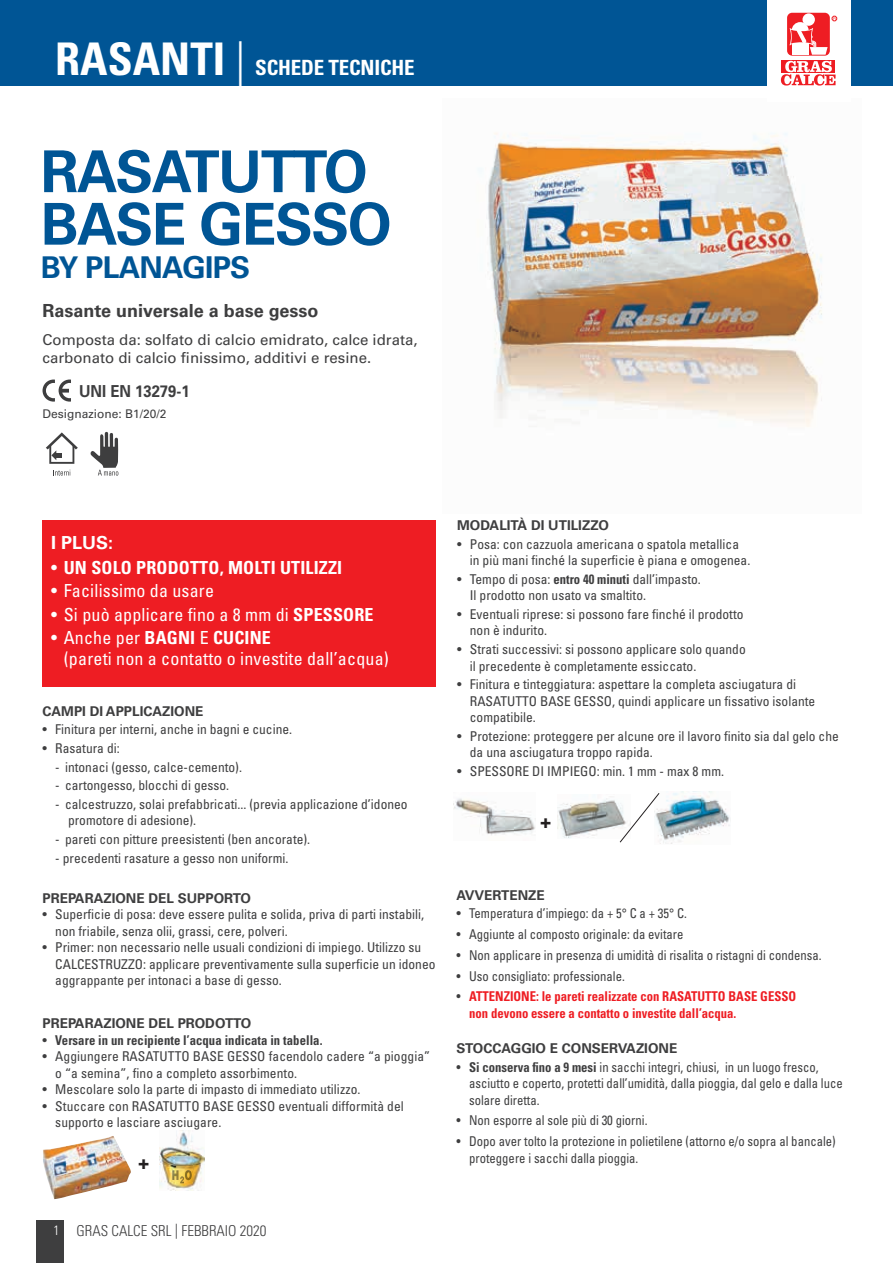
<style>
.page{position:relative;width:893px;height:1263px;background:#fff}
.page>*{position:absolute;margin:0;border:0;box-sizing:border-box;transform-origin:0 0}
.t1{font:700 57.75px/52.5px "Univers";letter-spacing:-.025em;color:#005595}
.t2{font:700 30px "Univers";letter-spacing:-.025em;color:#005595}
.t3{font:700 condensed 21px "Univers LT Std";letter-spacing:-.01em;color:#fff}
.t4{font:condensed 18px/21px "Univers LT Std";letter-spacing:.01em;color:#fff}
.t5{font:700 condensed 18px "Univers LT Std";letter-spacing:.01em;color:#fff}
.t6{font:700 18px "Univers";color:#3e3e3f}
.t7{font:700 18px "Univers LT Std";color:#fff}
.t8{font:900 18px "Univers";color:#231f20}
.t9{font:700 16.5px "Univers";color:#3e3e3f;scale:.9 1}
.t10{font:15px/18px "Univers";color:#3e3e3f}
.t11{font:300 condensed 15px "Univers LT Std";color:#3e3e3f}
.t12{font:condensed 13.5px/16.5px "Univers LT Std";color:#3e3e3f}
.t13{font:condensed 13.5px/16.5px "Univers LT Std";color:#3e3e3f;scale:.94 1}
.t14{font:700 13.5px "Univers LT Std";color:#3e3e3f}
.t15{font:700 condensed 13.5px/16.5px "Univers LT Std";color:#ee1d23;scale:.94 1}
.t16{font:700 condensed 13.5px "Univers LT Std";letter-spacing:.005em;color:#3e3e3f;scale:.94 1}
.t17{font:12px "Univers";color:#3e3e3f}
.s1{font-size:45px}
.s2{font-weight:300;font-size:45px}
.s3{font-weight:400}
.s4{font-weight:700}
.s5{font-weight:400;color:#3e3e3f}
.s6{font-size:13.5px;color:#fff}
</style>
<div class="page">
<div style="left:0;top:0;width:893px;height:85px;background:#005595"></div>
<img style="left:487px;top:133px;width:335px;height:294px">
<div style="left:43px;top:520px;width:393px;height:167px;background:#ee1d23"></div>
<svg style="left:46px;top:432px;width:32px;height:32px"></svg>
<svg style="left:53px;top:470px;width:18px;height:6px"></svg>
<svg style="left:90px;top:432px;width:28px;height:44px"></svg>
<svg style="left:43px;top:379px;width:28px;height:23px"></svg>
<img style="left:159px;top:1130px;width:46px;height:60px">
<img style="left:172px;top:1170px;width:20px;height:13px">
<img style="left:43px;top:1136px;width:88px;height:63px">
<img style="left:660px;top:792px;width:70px;height:52px">
<img style="left:454px;top:798px;width:81px;height:38px">
<img style="left:558px;top:796px;width:61px;height:42px">
<svg style="left:619px;top:793px;width:41px;height:50px"></svg>
<div style="left:36px;top:1220px;width:28px;height:43px;background:#3e3e3f"></div>
<div style="left:767px;top:0;width:84px;height:102px;background:#fff"></div>
<div style="left:787px;top:13px;width:43px;height:43px;background:#ee1d23;border-radius:5px"></div>
<div style="left:802px;top:13px;width:13px;height:13px;background:#fff;border-radius:50%"></div>
<div style="left:792px;top:22px;width:17px;height:17px;background:#fff;border-radius:50%"></div>
<svg style="left:832px;top:16px;width:5px;height:5px"></svg>
<svg style="left:789px;top:28px;width:39px;height:27px"></svg>
<div style="left:781px;top:60px;width:54px;height:13px;background:#ee1d23"></div>
<svg style="left:781px;top:61px;width:54px;height:25px"></svg>
<h3 class="t3" style="left:55px;top:55px;width:361px"><span class="s1">RASANTI</span> <span class="s2">|</span> SCHEDE TECNICHE</h3>
<h1 class="t1" style="left:41px;top:146px;width:352px">RASATUTTO<br>BASE GESSO</h1>
<h2 class="t2" style="left:41px;top:249px;width:211px">BY PLANAGIPS</h2>
<h3 class="t6" style="left:43px;top:300px;width:278px">Rasante universale a base gesso</h3>
<p class="t10" style="left:43px;top:331px;width:377px">Composta da: solfato di calcio emidrato, calce idrata, carbonato di calcio finissimo, additivi e resine.</p>
<p class="t9" style="left:79px;top:381px;width:124px">UNI EN 13279-1</p>
<p class="t17" style="left:43px;top:406px;width:126px">Designazione: B1/20/2</p>
<h3 class="t7" style="left:51px;top:532px;width:64px">I PLUS:</h3>
<h3 class="t5" style="left:51px;top:557px;width:293px"><span class="s3">•</span> UN SOLO PRODOTTO, MOLTI UTILIZZI</h3>
<h3 class="t4" style="left:51px;top:580px;width:165px">• Facilissimo da usare</h3>
<h3 class="t4" style="left:51px;top:603px;width:324px">• Si può applicare fino a 8 mm di <span class="s4">SPESSORE</span></h3>
<h3 class="t4" style="left:64px;top:627px;width:327px;text-indent:-13px">• Anche per <span class="s4">BAGNI</span> E <span class="s4">CUCINE<br></span>(pareti non a contatto o investite dall’acqua)</h3>
<p class="t14" style="left:43px;top:703px;width:162px">CAMPI DI APPLICAZIONE</p>
<p class="t12" style="left:43px;top:721px;width:251px">• Finitura per interni, anche in bagni e cucine.</p>
<p class="t12" style="left:43px;top:740px;width:79px">• Rasatura di:</p>
<p class="t12" style="left:55px;top:758px;width:188px">- intonaci (gesso, calce-cemento).</p>
<p class="t12" style="left:55px;top:777px;width:175px">- cartongesso, blocchi di gesso.</p>
<p class="t12" style="left:68px;top:796px;width:341px;text-indent:-13px">- calcestruzzo, solai prefabbricati... (previa applicazione d’idoneo promotore di adesione).</p>
<p class="t12" style="left:55px;top:831px;width:256px">- pareti con pitture preesistenti (ben ancorate).</p>
<p class="t12" style="left:55px;top:849px;width:235px">- precedenti rasature a gesso non uniformi.</p>
<p class="t14" style="left:43px;top:890px;width:210px">PREPARAZIONE DEL SUPPORTO</p>
<p class="t12" style="left:55px;top:906px;width:370px;text-indent:-13px">• Superficie di posa: deve essere pulita e solida, priva di parti instabili, non friabile, senza olii, grassi, cere, polveri.</p>
<p class="t12" style="left:55px;top:939px;width:382px;text-indent:-13px">• Primer: non necessario nelle usuali condizioni di impiego. Utilizzo su<br>CALCESTRUZZO: applicare preventivamente sulla superficie un idoneo aggrappante per intonaci a base di gesso.</p>
<p class="t14" style="left:43px;top:1015px;width:210px">PREPARAZIONE DEL PRODOTTO</p>
<p class="t16" style="left:43px;top:1032px;width:299px"><span class="s3">•</span> Versare in un recipiente l’acqua indicata in tabella.</p>
<p class="t12" style="left:55px;top:1048px;width:376px;text-indent:-13px">• Aggiungere RASATUTTO BASE GESSO facendolo cadere “a pioggia” o “a semina”, fino a completo assorbimento.</p>
<p class="t12" style="left:43px;top:1081px;width:319px">• Mescolare solo la parte di impasto di immediato utilizzo.</p>
<p class="t12" style="left:55px;top:1097px;width:350px;text-indent:-13px">• Stuccare con RASATUTTO BASE GESSO eventuali difformità del supporto e lasciare asciugare.</p>
<h3 class="t8" style="left:138px;top:1151px;width:13px">+</h3>
<p class="t14" style="left:457px;top:517px;width:153px">MODALITÀ DI UTILIZZO</p>
<p class="t12" style="left:470px;top:535px;width:282px;text-indent:-13px">• Posa: con cazzuola americana o spatola metallica in più mani finché la superficie è piana e omogenea.</p>
<p class="t12" style="left:470px;top:570px;width:232px;text-indent:-13px">• Tempo di posa: <span class="s4">entro 40 minuti</span> dall’impasto.<br>Il prodotto non usato va smaltito.</p>
<p class="t12" style="left:470px;top:606px;width:275px;text-indent:-13px">• Eventuali riprese: si possono fare finché il prodotto non è indurito.</p>
<p class="t12" style="left:470px;top:641px;width:277px;text-indent:-13px">• Strati successivi: si possono applicare solo quando il precedente è completamente essiccato.</p>
<p class="t12" style="left:470px;top:676px;width:347px;text-indent:-13px">• Finitura e tinteggiatura: aspettare la completa asciugatura di<br>RASATUTTO BASE GESSO, quindi applicare un fissativo isolante compatibile.</p>
<p class="t12" style="left:470px;top:727px;width:370px;text-indent:-13px">• Protezione: proteggere per alcune ore il lavoro finito sia dal gelo che da una asciugatura troppo rapida.</p>
<p class="t12" style="left:457px;top:763px;width:268px">• SPESSORE DI IMPIEGO: min. 1 mm - max 8 mm.</p>
<h3 class="t8" style="left:540px;top:810px;width:13px">+</h3>
<p class="t14" style="left:456px;top:887px;width:90px">AVVERTENZE</p>
<p class="t12" style="left:456px;top:905px;width:232px">• Temperatura d’impiego: da + 5° C a + 35° C.</p>
<p class="t13" style="left:456px;top:926px;width:243px">• Aggiunte al composto originale: da evitare</p>
<p class="t13" style="left:456px;top:946px;width:390px">• Non applicare in presenza di umidità di risalita o ristagni di condensa.</p>
<p class="t13" style="left:456px;top:967px;width:181px">• Uso consigliato: professionale.</p>
<p class="t15" style="left:469px;top:988px;width:349px;text-indent:-13px"><span class="s5">•</span> ATTENZIONE: le pareti realizzate con RASATUTTO BASE GESSO non devono essere a contatto o investite dall’acqua.</p>
<p class="t14" style="left:456px;top:1040px;width:222px">STOCCAGGIO E CONSERVAZIONE</p>
<p class="t13" style="left:469px;top:1058px;width:399px;text-indent:-13px">• <span class="s4">Si conserva fino a 9 mesi</span> in sacchi integri, chiusi, in un luogo fresco, asciutto e coperto, protetti dall’umidità, dalla pioggia, dal gelo e dalla luce solare diretta.</p>
<p class="t13" style="left:456px;top:1112px;width:205px">• Non esporre al sole più di 30 giorni.</p>
<p class="t13" style="left:469px;top:1133px;width:391px;text-indent:-13px">• Dopo aver tolto la protezione in polietilene (attorno e/o sopra al bancale) proteggere i sacchi dalla pioggia.</p>
<p class="t11" style="left:54px;top:1222px;width:214px"><span class="s6">1</span> GRAS CALCE SRL | FEBBRAIO 2020</p>
</div>
